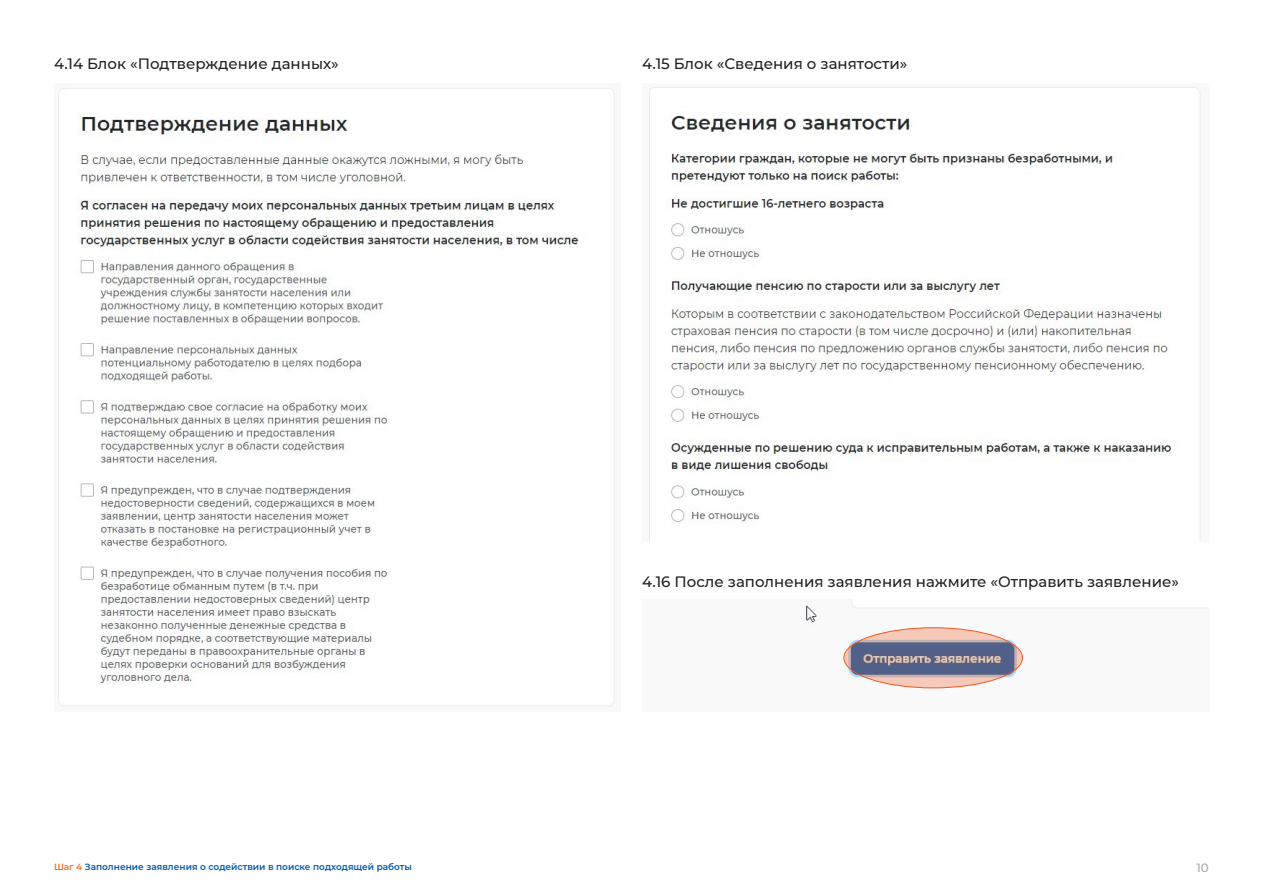
<style>
.page{position:relative;width:1263px;height:893px;background:#fff}
.page>*{position:absolute;margin:0;border:0;box-sizing:border-box;transform-origin:0 0}
.t1{font:500 15px "Montserrat";color:#231f20}
.t2{font:500 12px "Montserrat";color:#a8a9ad}
.t3{font:600 9px "Montserrat";color:#015aaa}
.s1{color:#f36e21}
</style>
<div class="page">
<img style="left:58px;top:88px;width:557px;height:619px">
<img style="left:649px;top:87px;width:552px;height:455px">
<img style="left:805px;top:600px;width:404px;height:89px">
<svg style="left:844px;top:628px;width:178px;height:60px;background:#958998"></svg>
<p class="t1" style="left:54px;top:53px;width:286px">4.14 Блок «Подтверждение данных»</p>
<p class="t1" style="left:642px;top:53px;width:267px">4.15 Блок «Сведения о занятости»</p>
<p class="t3" style="left:54px;top:861px;width:359px"><span class="s1">Шаг 4</span> Заполнение заявления о содействии в поиске подходящей работы</p>
<p class="t1" style="left:642px;top:571px;width:538px">4.16 После заполнения заявления нажмите «Отправить заявление»</p>
<p class="t2" style="left:1196px;top:859px;width:14px">10</p>
</div>
